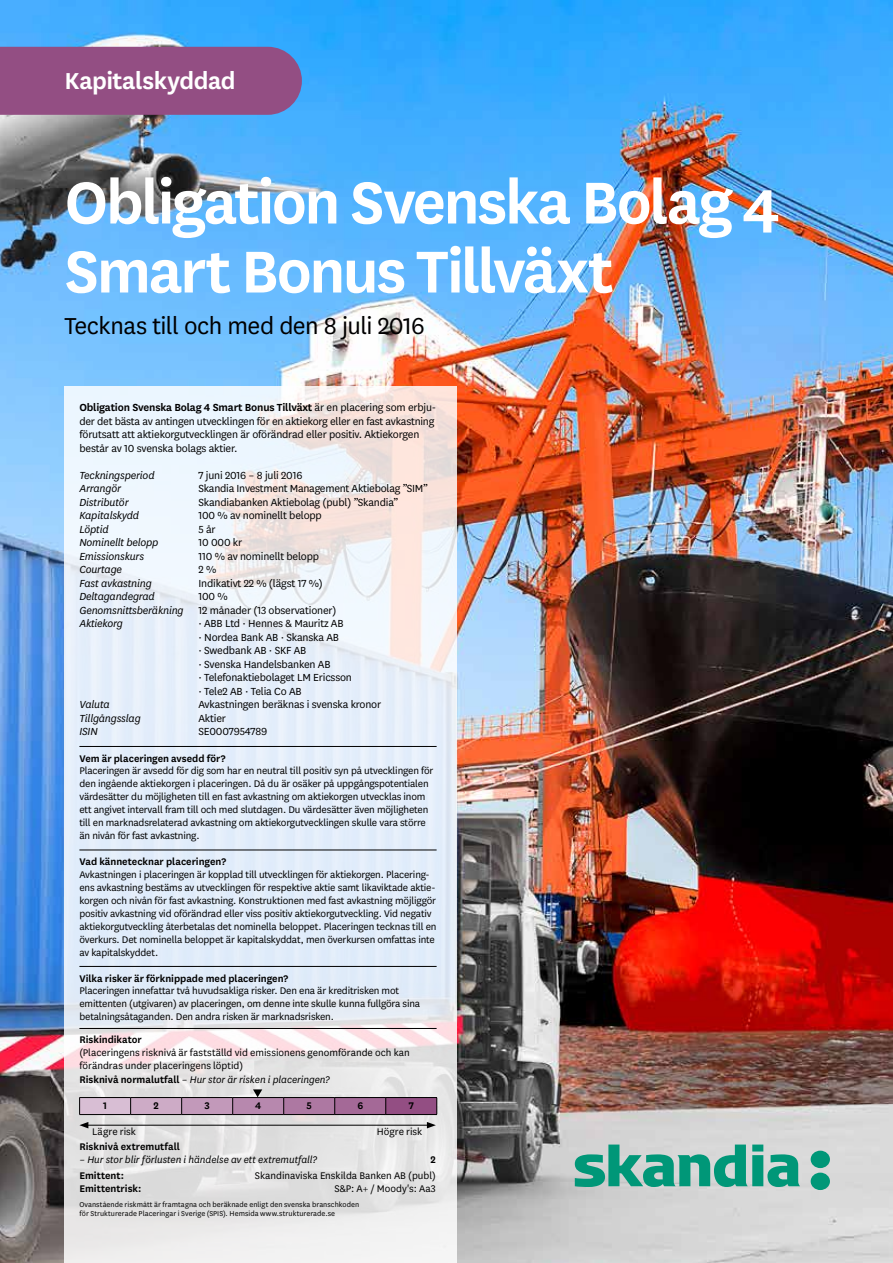
<style>
.page{position:relative;width:893px;height:1263px;background:#fff}
.page>*{position:absolute;margin:0;border:0;box-sizing:border-box;transform-origin:0 0}
.t1{font:600 69px/69px "Skandia Sans";letter-spacing:-.035em;color:#fff}
.t2{font:27px "Skandia Sans";letter-spacing:-.02em;color:#000}
.t3{font:600 27px "Skandia Sans";letter-spacing:-.02em;color:#fff}
.t4{font:12px/13.5px "Skandia Sans";letter-spacing:-.015em;color:#000}
.t5{font:italic 12px "Skandia Sans";letter-spacing:-.015em;color:#000}
.t6{font:11.25px/12.9px "Skandia Sans";letter-spacing:-.015em;color:#000}
.t7{font:600 11.25px "Skandia Sans";letter-spacing:-.005em;color:#000}
.t8{font:italic 11.25px "Skandia Sans";letter-spacing:-.005em;color:#000}
.t9{font:11.25px "Skandia Sans";letter-spacing:.005em;color:#000}
.t10{font:8.25px/9px "Skandia Sans";letter-spacing:.005em;color:#000}
.s1{font-weight:600}
.s2{font-style:italic}
.s3{font-weight:600;font-style:normal}
</style>
<div class="page">
<img style="left:0;top:0;width:893px;height:1263px">
<div style="left:0;top:47px;width:302px;height:68px;background:#934e83"></div>
<svg style="left:65px;top:386px;width:392px;height:877px"></svg>
<hr style="left:79px;top:746px;width:358px;height:1px;background:#000">
<hr style="left:79px;top:850px;width:358px;height:1px;background:#000">
<hr style="left:79px;top:966px;width:358px;height:1px;background:#000">
<svg style="left:575px;top:1144px;width:255px;height:46px;background:#6eb7a8"></svg>
<hr style="left:79px;top:1028px;width:358px;height:1px;background:#000">
<hr style="left:86px;top:1125px;width:343px;height:1px;background:#000">
<svg style="left:79px;top:1122px;width:9px;height:6px"></svg>
<svg style="left:427px;top:1122px;width:9px;height:6px"></svg>
<svg style="left:253px;top:1089px;width:9px;height:8px"></svg>
<div style="left:80px;top:1097px;width:51px;height:17px;background:#d8bed4"></div>
<div style="left:131px;top:1097px;width:51px;height:17px;background:#cdabc6"></div>
<div style="left:182px;top:1097px;width:51px;height:17px;background:#c299ba"></div>
<div style="left:233px;top:1097px;width:51px;height:17px;background:#b788ae"></div>
<div style="left:284px;top:1097px;width:51px;height:17px;background:#ad78a2"></div>
<div style="left:335px;top:1097px;width:51px;height:17px;background:#a46997"></div>
<div style="left:386px;top:1097px;width:51px;height:17px;background:#934e83"></div>
<hr style="left:79px;top:1097px;width:52px;height:1px;background:#000">
<svg style="left:79px;top:1098px;width:1px;height:16px"></svg>
<hr style="left:131px;top:1097px;width:51px;height:1px;background:#000">
<svg style="left:130px;top:1098px;width:1px;height:16px"></svg>
<hr style="left:182px;top:1097px;width:51px;height:1px;background:#000">
<svg style="left:181px;top:1098px;width:1px;height:16px"></svg>
<hr style="left:233px;top:1097px;width:51px;height:1px;background:#000">
<svg style="left:232px;top:1098px;width:1px;height:16px"></svg>
<hr style="left:284px;top:1097px;width:51px;height:1px;background:#000">
<svg style="left:283px;top:1098px;width:1px;height:16px"></svg>
<hr style="left:335px;top:1097px;width:51px;height:1px;background:#000">
<svg style="left:334px;top:1098px;width:1px;height:16px"></svg>
<hr style="left:386px;top:1097px;width:51px;height:1px;background:#000">
<svg style="left:385px;top:1098px;width:1px;height:16px"></svg>
<svg style="left:437px;top:1098px;width:1px;height:16px"></svg>
<hr style="left:79px;top:1114px;width:52px;height:1px;background:#000">
<hr style="left:131px;top:1114px;width:51px;height:1px;background:#000">
<hr style="left:182px;top:1114px;width:51px;height:1px;background:#000">
<hr style="left:233px;top:1114px;width:51px;height:1px;background:#000">
<hr style="left:284px;top:1114px;width:51px;height:1px;background:#000">
<hr style="left:335px;top:1114px;width:51px;height:1px;background:#000">
<hr style="left:386px;top:1114px;width:51px;height:1px;background:#000">
<h2 class="t3" style="left:65px;top:62px;width:173px">Kapitalskyddad</h2>
<h1 class="t1" style="left:65px;top:164px;width:717px">Obligation Svenska Bolag 4<br>Smart Bonus Tillväxt</h1>
<h2 class="t2" style="left:65px;top:308px;width:362px">Tecknas till och med den 8 juli 2016</h2>
<p class="t4" style="left:79px;top:400px;width:358px"><span class="s1">Obligation Svenska Bolag 4 Smart Bonus Tillväxt</span> är en placering som erbju&shy;der det bästa av antingen utvecklingen för en aktiekorg eller en fast avkastning förutsatt att aktiekorgutvecklingen är oförändrad eller positiv. Aktiekorgen består av 10 svenska bolags aktier.</p>
<p class="t5" style="left:79px;top:467px;width:77px">Teckningsperiod</p>
<p class="t4" style="left:198px;top:468px;width:106px">7 juni 2016 – 8 juli 2016</p>
<p class="t5" style="left:79px;top:481px;width:43px">Arrangör</p>
<p class="t4" style="left:198px;top:481px;width:231px">Skandia Investment Management Aktiebolag ”SIM”</p>
<p class="t5" style="left:79px;top:494px;width:51px">Distributör</p>
<p class="t4" style="left:198px;top:495px;width:201px">Skandiabanken Aktiebolag (publ) ”Skandia”</p>
<p class="t5" style="left:79px;top:508px;width:61px">Kapitalskydd</p>
<p class="t4" style="left:198px;top:508px;width:125px">100 % av nominellt belopp</p>
<p class="t5" style="left:79px;top:521px;width:31px">Löptid</p>
<p class="t4" style="left:198px;top:522px;width:19px">5 år</p>
<p class="t5" style="left:79px;top:535px;width:81px">Nominellt belopp</p>
<p class="t4" style="left:198px;top:535px;width:45px">10 000 kr</p>
<p class="t5" style="left:79px;top:548px;width:66px">Emissionskurs</p>
<p class="t4" style="left:198px;top:549px;width:122px">110 % av nominellt belopp</p>
<p class="t5" style="left:79px;top:562px;width:44px">Courtage</p>
<p class="t4" style="left:198px;top:562px;width:19px">2 %</p>
<p class="t5" style="left:79px;top:575px;width:74px">Fast avkastning</p>
<p class="t4" style="left:198px;top:576px;width:126px">Indikativt 22 % (lägst 17 %)</p>
<p class="t5" style="left:79px;top:589px;width:77px">Deltagandegrad</p>
<p class="t4" style="left:79px;top:589px;width:258px;text-indent:119px">100 %<br><span class="s2">Genomsnittsberäkning</span> 12 månader (13 observationer)<br><span class="s2">Aktiekorg</span></p>
<p class="t4" style="left:198px;top:616px;width:155px">· ABB Ltd · Hennes &amp; Mauritz AB<br>· Nordea Bank AB · Skanska AB<br>· Swedbank AB · SKF AB<br>· Svenska Handelsbanken AB<br>· Telefonaktiebolaget LM Ericsson · Tele2 AB · Telia Co AB</p>
<p class="t5" style="left:79px;top:697px;width:32px">Valuta</p>
<p class="t4" style="left:198px;top:697px;width:184px">Avkastningen beräknas i svenska kronor</p>
<p class="t5" style="left:79px;top:710px;width:63px">Tillgångsslag</p>
<p class="t4" style="left:198px;top:711px;width:29px">Aktier</p>
<p class="t5" style="left:79px;top:724px;width:20px">ISIN</p>
<p class="t4" style="left:198px;top:724px;width:70px">SE0007954789</p>
<p class="t7" style="left:79px;top:750px;width:148px">Vem är placeringen avsedd för?</p>
<p class="t6" style="left:79px;top:764px;width:355px">Placeringen är avsedd för dig som har en neutral till positiv syn på utvecklingen för den ingående aktiekorgen i placeringen. Då du är osäker på uppgångspotentialen värdesätter du möjligheten till en fast avkastning om aktiekorgen utvecklas inom ett angivet intervall fram till och med slutdagen. Du värdesätter även möjligheten till en marknadsrelaterad avkastning om aktiekorgutvecklingen skulle vara större än nivån för fast avkastning.</p>
<p class="t7" style="left:79px;top:854px;width:148px">Vad kännetecknar placeringen?</p>
<p class="t6" style="left:79px;top:868px;width:359px">Avkastningen i placeringen är kopplad till utvecklingen för aktiekorgen. Placering&shy;ens avkastning bestäms av utvecklingen för respektive aktie samt likaviktade aktie&shy;korgen och nivån för fast avkastning. Konstruktionen med fast avkastning möjliggör positiv avkastning vid oförändrad eller viss positiv aktiekorgutveckling. Vid negativ aktiekorgutveckling återbetalas det nominella beloppet. Placeringen tecknas till en överkurs. Det nominella beloppet är kapitalskyddat, men överkursen omfattas inte av kapitalskyddet.</p>
<p class="t7" style="left:79px;top:970px;width:210px">Vilka risker är förknippade med placeringen?</p>
<p class="t6" style="left:79px;top:984px;width:342px">Placeringen innefattar två huvudsakliga risker. Den ena är kreditrisken mot emittenten (utgivaren) av placeringen, om denne inte skulle kunna fullgöra sina betalningsåtaganden. Den andra risken är marknadsrisken.</p>
<p class="t7" style="left:79px;top:1032px;width:64px">Riskindikator</p>
<p class="t6" style="left:79px;top:1046px;width:332px">(Placeringens risknivå är fastställd vid emissionens genomförande och kan förändras under placeringens löptid)</p>
<p class="t8" style="left:79px;top:1073px;width:252px"><span class="s3">Risknivå normalutfall</span> – Hur stor är risken i placeringen?</p>
<p class="t7" style="left:103px;top:1098px;width:5px">1</p>
<p class="t7" style="left:153px;top:1098px;width:7px">2</p>
<p class="t7" style="left:204px;top:1098px;width:7px">3</p>
<p class="t7" style="left:255px;top:1098px;width:8px">4</p>
<p class="t7" style="left:306px;top:1098px;width:7px">5</p>
<p class="t7" style="left:357px;top:1098px;width:7px">6</p>
<p class="t7" style="left:409px;top:1098px;width:7px">7</p>
<p class="t6" style="left:92px;top:1125px;width:45px">Lägre risk</p>
<p class="t6" style="left:377px;top:1125px;width:47px">Högre risk</p>
<p class="t7" style="left:79px;top:1139px;width:102px">Risknivå extremutfall</p>
<p class="t8" style="left:79px;top:1152px;width:239px">– Hur stor blir förlusten i händelse av ett extremutfall?</p>
<p class="t7" style="left:430px;top:1152px;width:7px">2</p>
<p class="t7" style="left:79px;top:1168px;width:46px">Emittent:</p>
<p class="t6" style="left:255px;top:1168px;width:182px">Skandinaviska Enskilda Banken AB (publ)</p>
<p class="t7" style="left:79px;top:1181px;width:64px">Emittentrisk:</p>
<p class="t9" style="left:334px;top:1181px;width:103px">S&amp;P: A+ / Moody's: Aa3</p>
<p class="t10" style="left:79px;top:1199px;width:281px">Ovanstående riskmått är framtagna och beräknade enligt den svenska branschkoden för Strukturerade Placeringar i Sverige (SPIS). Hemsida www.strukturerade.se</p>
</div>
